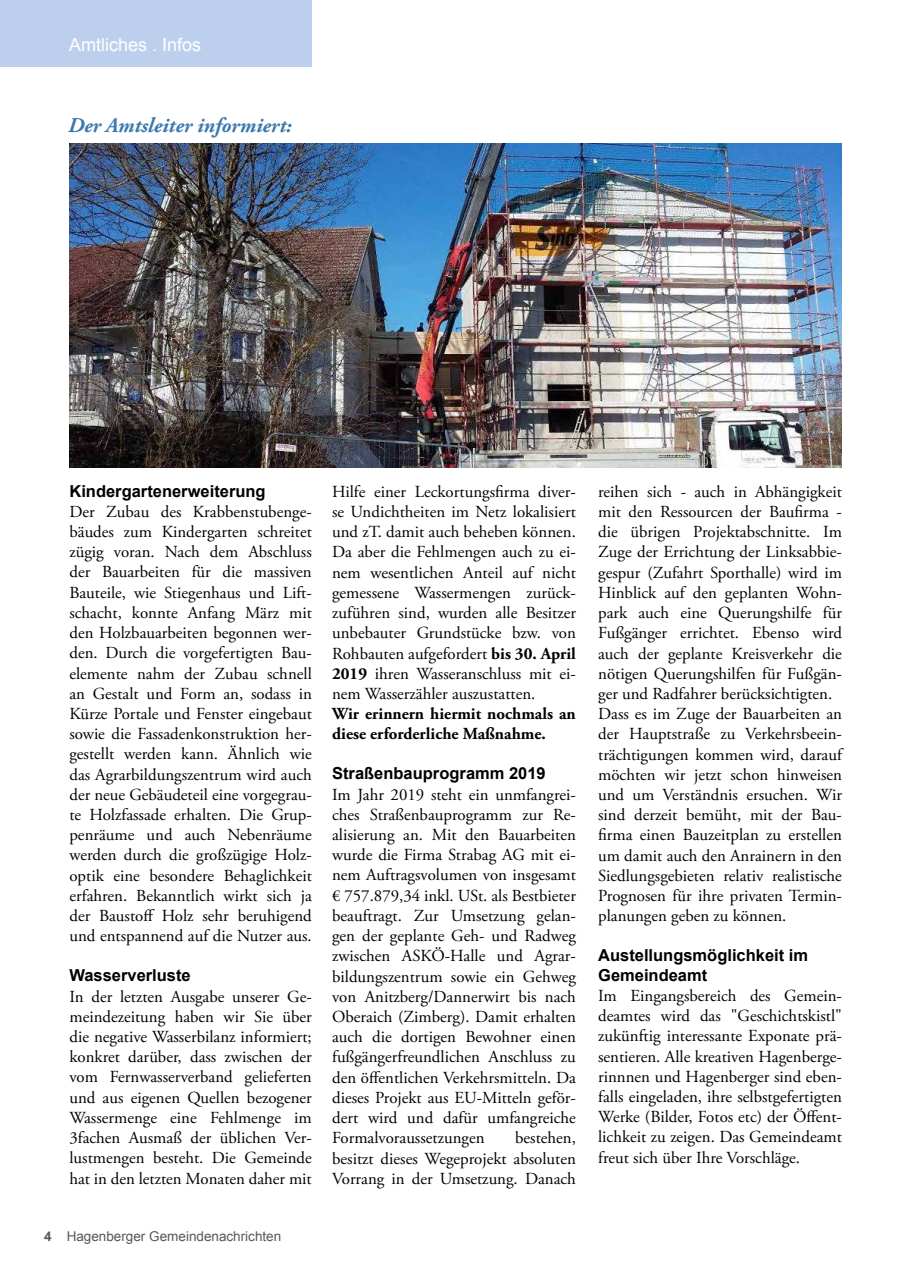
<style>
.page{position:relative;width:910px;height:1280px;background:#fff}
.page>*{position:absolute;margin:0;border:0;box-sizing:border-box;transform-origin:0 0}
.t1{font:italic 700 21px "Adobe Garamond Pro";color:#3b77b0}
.t2{font:18px "Arial";color:#fff}
.t3{font:16.8px/20.2px "Adobe Garamond Pro";color:#000;text-align:justify}
.t4{font:700 16.8px/20.2px "Adobe Garamond Pro";color:#000}
.t5{font:700 16.5px/19.8px "Arial";color:#000}
.t6{font:13.5px "Arial";color:#575756}
.s1{font-weight:700}
</style>
<div class="page">
<div style="left:0;top:0;width:312px;height:67px;background:#bcd0ed"></div>
<img style="left:69px;top:144px;width:772px;height:324px">
<p class="t2" style="left:69px;top:33px;width:134px">Amtliches . Infos</p>
<p class="t1" style="left:68px;top:113px;width:225px">Der Amtsleiter informiert:</p>
<p class="t5" style="left:69px;top:481px;width:198px">Kindergartenerweiterung</p>
<p class="t3" style="left:69px;top:502px;width:244px">Der Zubau des Krabbenstubenge&shy;bäudes zum Kindergarten schreitet zügig voran. Nach dem Abschluss der Bauarbeiten für die massiven Bauteile, wie Stiegenhaus und Lift&shy;schacht, konnte Anfang März mit den Holzbauarbeiten begonnen wer&shy;den. Durch die vorgefertigten Bau&shy;elemente nahm der Zubau schnell an Gestalt und Form an, sodass in Kürze Portale und Fenster eingebaut sowie die Fassadenkonstruktion her&shy;gestellt werden kann. Ähnlich wie das Agrarbildungszentrum wird auch der neue Gebäudeteil eine vorgegrau&shy;te Holzfassade erhalten. Die Grup&shy;penräume und auch Nebenräume werden durch die großzügige Holz&shy;optik eine besondere Behaglichkeit erfahren. Bekanntlich wirkt sich ja der Baustoff Holz sehr beruhigend und entspannend auf die Nutzer aus.</p>
<p class="t5" style="left:69px;top:966px;width:123px">Wasserverluste</p>
<p class="t3" style="left:69px;top:987px;width:244px">In der letzten Ausgabe unserer Ge&shy;meindezeitung haben wir Sie über die negative Wasserbilanz informiert; konkret darüber, dass zwischen der vom Fernwasserverband gelieferten und aus eigenen Quellen bezogener Wassermenge eine Fehlmenge im 3fachen Ausmaß der üblichen Ver&shy;lustmengen besteht. Die Gemeinde hat in den letzten Monaten daher mit</p>
<p class="t6" style="left:44px;top:1227px;width:239px"><span class="s1">4</span> Hagenberger Gemeindenachrichten</p>
<p class="t3" style="left:332px;top:482px;width:245px">Hilfe einer Leckortungsfirma diver&shy;se Undichtheiten im Netz lokalisiert und zT. damit auch beheben können.<br>Da aber die Fehlmengen auch zu ei&shy;nem wesentlichen Anteil auf nicht gemessene Wassermengen zurück&shy;zuführen sind, wurden alle Besitzer unbebauter Grundstücke bzw. von Rohbauten aufgefordert <span class="s1">bis 30. April 2019</span> ihren Wasseranschluss mit ei&shy;nem Wasserzähler auszustatten.</p>
<p class="t4" style="left:332px;top:704px;width:245px">Wir erinnern hiermit nochmals an diese erforderliche Maßnahme.</p>
<p class="t5" style="left:332px;top:764px;width:215px">Straßenbauprogramm 2019</p>
<p class="t3" style="left:332px;top:785px;width:245px">Im Jahr 2019 steht ein unmfangrei&shy;ches Straßenbauprogramm zur Re&shy;alisierung an. Mit den Bauarbeiten wurde die Firma Strabag AG mit ei&shy;nem Auftragsvolumen von insgesamt € 757.879,34 inkl. USt. als Bestbieter beauftragt. Zur Umsetzung gelan&shy;gen der geplante Geh- und Radweg zwischen ASKÖ-Halle und Agrar&shy;bildungszentrum sowie ein Gehweg von Anitzberg/Dannerwirt bis nach Oberaich (Zimberg). Damit erhalten auch die dortigen Bewohner einen fußgängerfreundlichen Anschluss zu den öffentlichen Verkehrsmitteln. Da dieses Projekt aus EU-Mitteln geför&shy;dert wird und dafür umfangreiche Formalvoraussetzungen</p>
<p class="t3" style="left:332px;top:1128px;width:245px;text-indent:183px">bestehen, besitzt dieses Wegeprojekt absoluten Vorrang in der Umsetzung. Danach</p>
<p class="t3" style="left:598px;top:482px;width:245px;text-align:left">reihen sich - auch in Abhängigkeit mit den Ressourcen der Baufirma - die übrigen Projektabschnitte. Im Zuge der Errichtung der Linksabbie&shy;gespur (Zufahrt Sporthalle) wird im Hinblick auf den geplanten Wohn&shy;park auch eine Querungshilfe für Fußgänger errichtet. Ebenso wird auch der geplante Kreisverkehr die nötigen Querungshilfen für Fußgän&shy;ger und Radfahrer berücksichtigten.<br>Dass es im Zuge der Bauarbeiten an der Hauptstraße zu Verkehrsbeein&shy;trächtigungen kommen wird, darauf möchten wir jetzt schon hinweisen und um Verständnis ersuchen. Wir sind derzeit bemüht, mit der Bau&shy;firma einen Bauzeitplan zu erstellen um damit auch den Anrainern in den Siedlungsgebieten relativ realistische Prognosen für ihre privaten Termin&shy;planungen geben zu können.</p>
<p class="t5" style="left:598px;top:946px;width:211px">Austellungsmöglichkeit im<br>Gemeindeamt</p>
<p class="t3" style="left:598px;top:986px;width:245px">Im Eingangsbereich des Gemein&shy;deamtes wird das "Geschichtskistl" zukünftig interessante Exponate prä&shy;sentieren. Alle kreativen Hagenberge&shy;rinnnen und Hagenberger sind eben&shy;falls eingeladen, ihre selbstgefertigten Werke (Bilder, Fotos etc) der Öffent&shy;lichkeit zu zeigen. Das Gemeindeamt freut sich über Ihre Vorschläge.</p>
</div>
